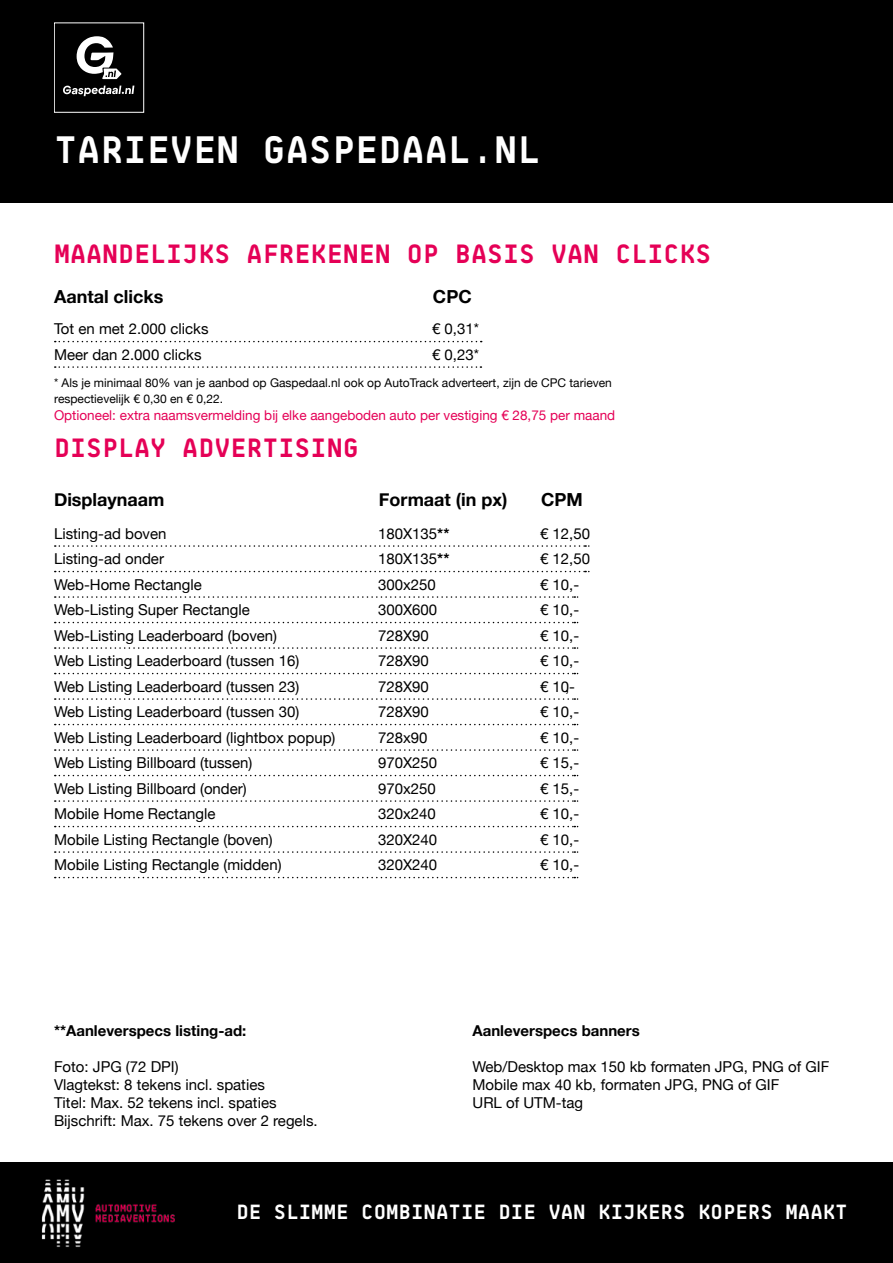
<style>
.page{position:relative;width:893px;height:1263px;background:#fff}
.page>*{position:absolute;margin:0;border:0;box-sizing:border-box;transform-origin:0 0}
.t1{font:700 39px "BB Manual Mono Pro OR";color:#fff}
.t2{font:700 27px "BB Manual Mono Pro OR";color:#e50056}
.t3{font:700 21px "BB Manual Mono Pro OR";color:#fff}
.t4{font:700 18px "Helvetica Neue";color:#000}
.t5{font:15px/18px "Helvetica Neue";color:#000}
.t6{font:700 15px "Helvetica Neue";color:#000}
.t7{font:13.5px "Helvetica Neue";color:#e50056}
.t8{font:12px/15.6px "Helvetica Neue";color:#000}
.s1{font-weight:700}
</style>
<div class="page">
<div style="left:0;top:0;width:893px;height:202px;background:#000"></div>
<div style="left:0;top:1163px;width:893px;height:100px;background:#000"></div>
<svg style="left:55px;top:545px;width:535px;height:2px"></svg>
<svg style="left:55px;top:571px;width:535px;height:1px"></svg>
<svg style="left:55px;top:596px;width:524px;height:2px"></svg>
<svg style="left:55px;top:622px;width:524px;height:1px"></svg>
<svg style="left:55px;top:647px;width:524px;height:2px"></svg>
<svg style="left:55px;top:673px;width:524px;height:1px"></svg>
<svg style="left:55px;top:698px;width:524px;height:2px"></svg>
<svg style="left:55px;top:724px;width:524px;height:1px"></svg>
<svg style="left:55px;top:749px;width:524px;height:2px"></svg>
<svg style="left:55px;top:775px;width:524px;height:1px"></svg>
<svg style="left:55px;top:800px;width:524px;height:2px"></svg>
<svg style="left:55px;top:826px;width:524px;height:1px"></svg>
<svg style="left:55px;top:851px;width:524px;height:2px"></svg>
<svg style="left:55px;top:877px;width:524px;height:1px"></svg>
<svg style="left:55px;top:341px;width:427px;height:1px"></svg>
<svg style="left:55px;top:366px;width:426px;height:2px"></svg>
<img style="left:41px;top:1179px;width:134px;height:68px">
<svg style="left:77px;top:36px;width:44px;height:43px"></svg>
<svg style="left:63px;top:86px;width:71px;height:10px"></svg>
<div style="left:54px;top:23px;width:90px;height:90px;border:1px solid #fff"></div>
<h1 class="t1" style="left:54px;top:127px;width:488px">TARIEVEN GASPEDAAL.NL</h1>
<h2 class="t2" style="left:54px;top:238px;width:659px">MAANDELIJKS AFREKENEN OP BASIS VAN CLICKS</h2>
<p class="t4" style="left:54px;top:282px;width:111px">Aantal clicks</p>
<p class="t4" style="left:433px;top:282px;width:40px">CPC</p>
<p class="t5" style="left:54px;top:321px;width:156px">Tot en met 2.000 clicks</p>
<p class="t5" style="left:432px;top:321px;width:48px">€ 0,31*</p>
<p class="t5" style="left:54px;top:346px;width:149px">Meer dan 2.000 clicks</p>
<p class="t5" style="left:432px;top:346px;width:48px">€ 0,23*</p>
<p class="t8" style="left:54px;top:376px;width:559px">* Als je minimaal 80% van je aanbod op Gaspedaal.nl ook op AutoTrack adverteert, zijn de CPC tarieven respectievelijk € 0,30 en € 0,22.</p>
<p class="t7" style="left:54px;top:405px;width:563px">Optioneel: extra naamsvermelding bij elke aangeboden auto per vestiging € 28,75 per maand</p>
<h2 class="t2" style="left:54px;top:432px;width:306px">DISPLAY ADVERTISING</h2>
<p class="t4" style="left:54px;top:486px;width:112px">Displaynaam</p>
<p class="t4" style="left:379px;top:486px;width:130px">Formaat (in px)</p>
<p class="t4" style="left:541px;top:486px;width:43px">CPM</p>
<p class="t5" style="left:54px;top:525px;width:114px">Listing-ad boven</p>
<p class="t5" style="left:378px;top:525px;width:73px">180X135<span class="s1">**</span></p>
<p class="t5" style="left:540px;top:525px;width:52px">€ 12,50</p>
<p class="t5" style="left:54px;top:550px;width:112px">Listing-ad onder</p>
<p class="t5" style="left:378px;top:550px;width:73px">180X135<span class="s1">**</span></p>
<p class="t5" style="left:540px;top:550px;width:52px">€ 12,50</p>
<p class="t5" style="left:54px;top:576px;width:149px">Web-Home Rectangle</p>
<p class="t5" style="left:378px;top:576px;width:59px">300x250</p>
<p class="t5" style="left:540px;top:576px;width:41px">€ 10,-</p>
<p class="t5" style="left:54px;top:601px;width:197px">Web-Listing Super Rectangle</p>
<p class="t5" style="left:378px;top:601px;width:61px">300X600</p>
<p class="t5" style="left:540px;top:601px;width:41px">€ 10,-</p>
<p class="t5" style="left:54px;top:627px;width:225px">Web-Listing Leaderboard (boven)</p>
<p class="t5" style="left:378px;top:627px;width:52px">728X90</p>
<p class="t5" style="left:540px;top:627px;width:41px">€ 10,-</p>
<p class="t5" style="left:54px;top:652px;width:247px">Web Listing Leaderboard (tussen 16)</p>
<p class="t5" style="left:378px;top:652px;width:52px">728X90</p>
<p class="t5" style="left:540px;top:652px;width:41px">€ 10,-</p>
<p class="t5" style="left:54px;top:678px;width:247px">Web Listing Leaderboard (tussen 23)</p>
<p class="t5" style="left:378px;top:678px;width:52px">728X90</p>
<p class="t5" style="left:540px;top:678px;width:37px">€ 10,-</p>
<p class="t5" style="left:54px;top:703px;width:247px">Web Listing Leaderboard (tussen 30)</p>
<p class="t5" style="left:378px;top:703px;width:52px">728X90</p>
<p class="t5" style="left:540px;top:703px;width:41px">€ 10,-</p>
<p class="t5" style="left:54px;top:729px;width:283px">Web Listing Leaderboard (lightbox popup)</p>
<p class="t5" style="left:378px;top:729px;width:51px">728x90</p>
<p class="t5" style="left:540px;top:729px;width:41px">€ 10,-</p>
<p class="t5" style="left:54px;top:754px;width:200px">Web Listing Billboard (tussen)</p>
<p class="t5" style="left:378px;top:754px;width:61px">970X250</p>
<p class="t5" style="left:540px;top:754px;width:41px">€ 15,-</p>
<p class="t5" style="left:54px;top:780px;width:194px">Web Listing Billboard (onder)</p>
<p class="t5" style="left:378px;top:780px;width:59px">970x250</p>
<p class="t5" style="left:540px;top:780px;width:41px">€ 15,-</p>
<p class="t5" style="left:54px;top:805px;width:163px">Mobile Home Rectangle</p>
<p class="t5" style="left:378px;top:805px;width:59px">320x240</p>
<p class="t5" style="left:540px;top:805px;width:41px">€ 10,-</p>
<p class="t5" style="left:54px;top:831px;width:220px">Mobile Listing Rectangle (boven)</p>
<p class="t5" style="left:378px;top:831px;width:61px">320X240</p>
<p class="t5" style="left:540px;top:831px;width:41px">€ 10,-</p>
<p class="t5" style="left:54px;top:856px;width:229px">Mobile Listing Rectangle (midden)</p>
<p class="t5" style="left:378px;top:856px;width:61px">320X240</p>
<p class="t5" style="left:540px;top:856px;width:41px">€ 10,-</p>
<p class="t6" style="left:54px;top:1019px;width:194px">**Aanleverspecs listing-ad:</p>
<p class="t5" style="left:54px;top:1059px;width:265px">Foto: JPG (72 DPI)<br>Vlagtekst: 8 tekens incl. spaties<br>Titel: Max. 52 tekens incl. spaties<br>Bijschrift: Max. 75 tekens over 2 regels.</p>
<p class="t6" style="left:472px;top:1019px;width:169px">Aanleverspecs banners</p>
<p class="t5" style="left:472px;top:1059px;width:358px">Web/Desktop max 150 kb formaten JPG, PNG of GIF<br>Mobile max 40 kb, formaten JPG, PNG of GIF<br>URL of UTM-tag</p>
<h3 class="t3" style="left:236px;top:1199px;width:613px">DE SLIMME COMBINATIE DIE VAN KIJKERS KOPERS MAAKT</h3>
</div>
